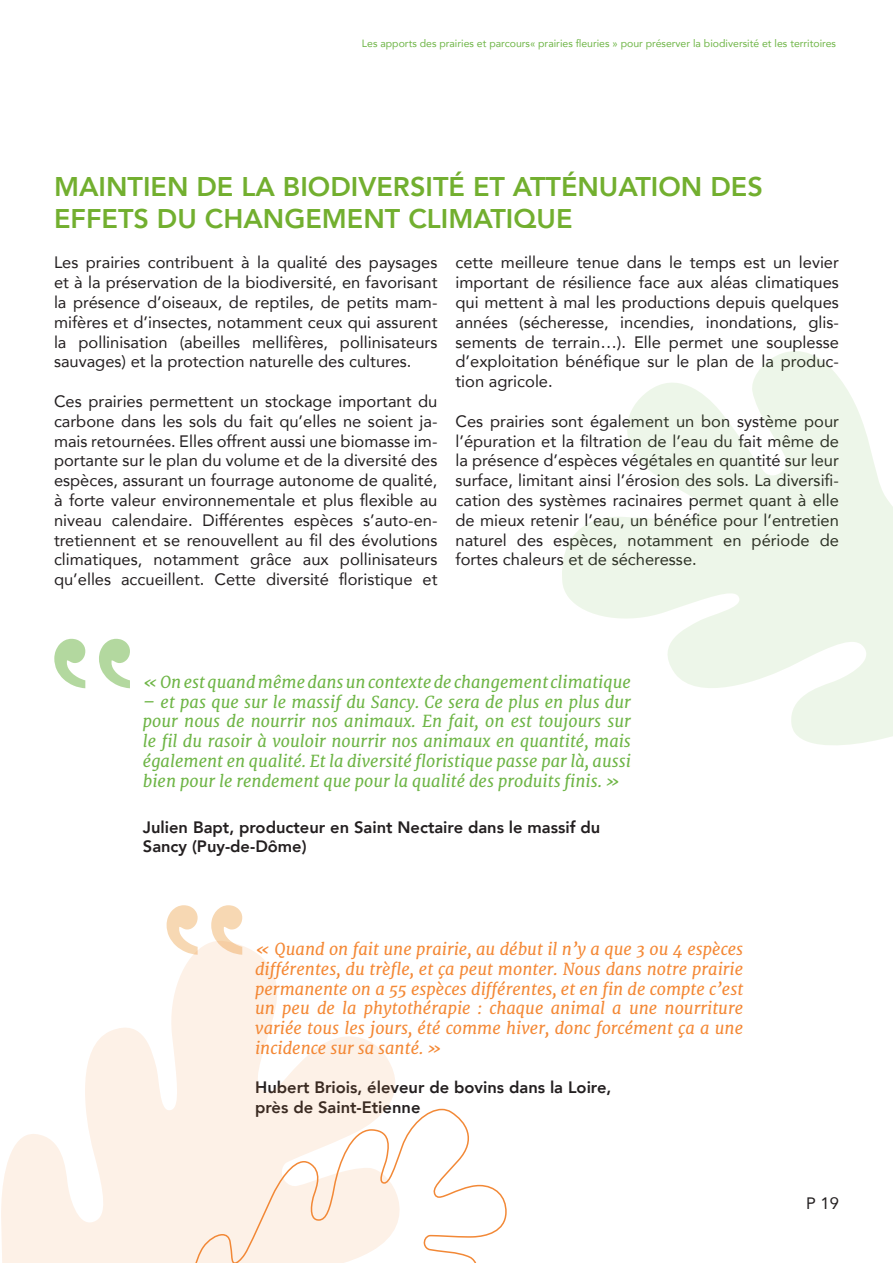
<style>
.page{position:relative;width:893px;height:1263px;background:#fff}
.page>*{position:absolute;margin:0;border:0;box-sizing:border-box;transform-origin:0 0}
.t1{font:800 27px "Avenir";color:#72af2f}
.t2{font:16.5px/19.8px "Avenir";color:#231f20;text-align:justify}
.t3{font:italic 16.5px/19.8px "Merriweather";color:#6eb546;text-align:justify}
.t4{font:italic 16.5px/19.8px "Merriweather";color:#f48835;text-align:justify}
.t5{font:800 16.5px/19.8px "Avenir";color:#231f20}
.t6{font:10.5px "Avenir";color:#6eb546}
</style>
<div class="page">
<svg style="left:562px;top:351px;width:331px;height:394px;fill:#edf6e9"></svg>
<svg style="left:1px;top:946px;width:394px;height:317px"></svg>
<svg style="left:125px;top:1108px;width:382px;height:155px"></svg>
<svg style="left:167px;top:941px;width:75px;height:13px"></svg>
<p class="t6" style="left:362px;top:35px;width:476px">Les apports des prairies et parcours« prairies fleuries » pour préserver la biodiversité et les territoires</p>
<p class="t1" style="left:54px;top:165px;width:710px">MAINTIEN DE LA BIODIVERSITÉ ET ATTÉNUATION DES</p>
<p class="t1" style="left:54px;top:198px;width:520px">EFFETS DU CHANGEMENT CLIMATIQUE</p>
<p class="t2" style="left:54px;top:252px;width:385px">Les prairies contribuent à la qualité des paysages et à la préservation de la biodiversité, en favorisant la présence d’oiseaux, de reptiles, de petits mam&shy;mifères et d’insectes, notamment ceux qui assurent la pollinisation (abeilles mellifères, pollinisateurs sauvages) et la protection naturelle des cultures.</p>
<p class="t2" style="left:54px;top:391px;width:385px">Ces prairies permettent un stockage important du carbone dans les sols du fait qu’elles ne soient ja&shy;mais retournées. Elles offrent aussi une biomasse im&shy;portante sur le plan du volume et de la diversité des espèces, assurant un fourrage autonome de qualité, à forte valeur environnementale et plus flexible au niveau calendaire. Différentes espèces s’auto-en&shy;tretiennent et se renouvellent au fil des évolutions climatiques, notamment grâce aux pollinisateurs qu’elles accueillent. Cette diversité floristique et</p>
<p class="t2" style="left:455px;top:252px;width:385px">cette meilleure tenue dans le temps est un levier important de résilience face aux aléas climatiques qui mettent à mal les productions depuis quelques années (sécheresse, incendies, inondations, glis&shy;sements de terrain…). Elle permet une souplesse d’exploitation bénéfique sur le plan de la produc&shy;tion agricole.</p>
<p class="t2" style="left:455px;top:411px;width:385px">Ces prairies sont également un bon système pour l’épuration et la filtration de l’eau du fait même de la présence d’espèces végétales en quantité sur leur surface, limitant ainsi l’érosion des sols. La diversifi&shy;cation des systèmes racinaires permet quant à elle de mieux retenir l’eau, un bénéfice pour l’entretien naturel des espèces, notamment en période de fortes chaleurs et de sécheresse.</p>
<p class="t3" style="left:143px;top:672px;width:490px">« On est quand même dans un contexte de changement climatique</p>
<p class="t3" style="left:143px;top:692px;width:490px">– et pas que sur le massif du Sancy. Ce sera de plus en plus dur pour nous de nourrir nos animaux. En fait, on est toujours sur le fil du rasoir à vouloir nourrir nos animaux en quantité, mais également en qualité. Et la diversité floristique passe par là, aussi bien pour le rendement que pour la qualité des produits finis. »</p>
<p class="t5" style="left:143px;top:817px;width:459px">Julien Bapt, producteur en Saint Nectaire dans le massif du<br>Sancy (Puy-de-Dôme)</p>
<p class="t4" style="left:255px;top:939px;width:490px">« Quand on fait une prairie, au début il n’y a que 3 ou 4 espèces différentes, du trèfle, et ça peut monter. Nous dans notre prairie permanente on a 55 espèces différentes, et en fin de compte c’est un peu de la phytothérapie : chaque animal a une nourriture variée tous les jours, été comme hiver, donc forcément ça a une incidence sur sa santé. »</p>
<p class="t5" style="left:255px;top:1078px;width:358px">Hubert Briois, éleveur de bovins dans la Loire,</p>
<p class="t5" style="left:255px;top:1098px;width:167px">près de Saint-Etienne</p>
<p class="t2" style="left:806px;top:1193px;width:34px">P 19</p>
</div>
